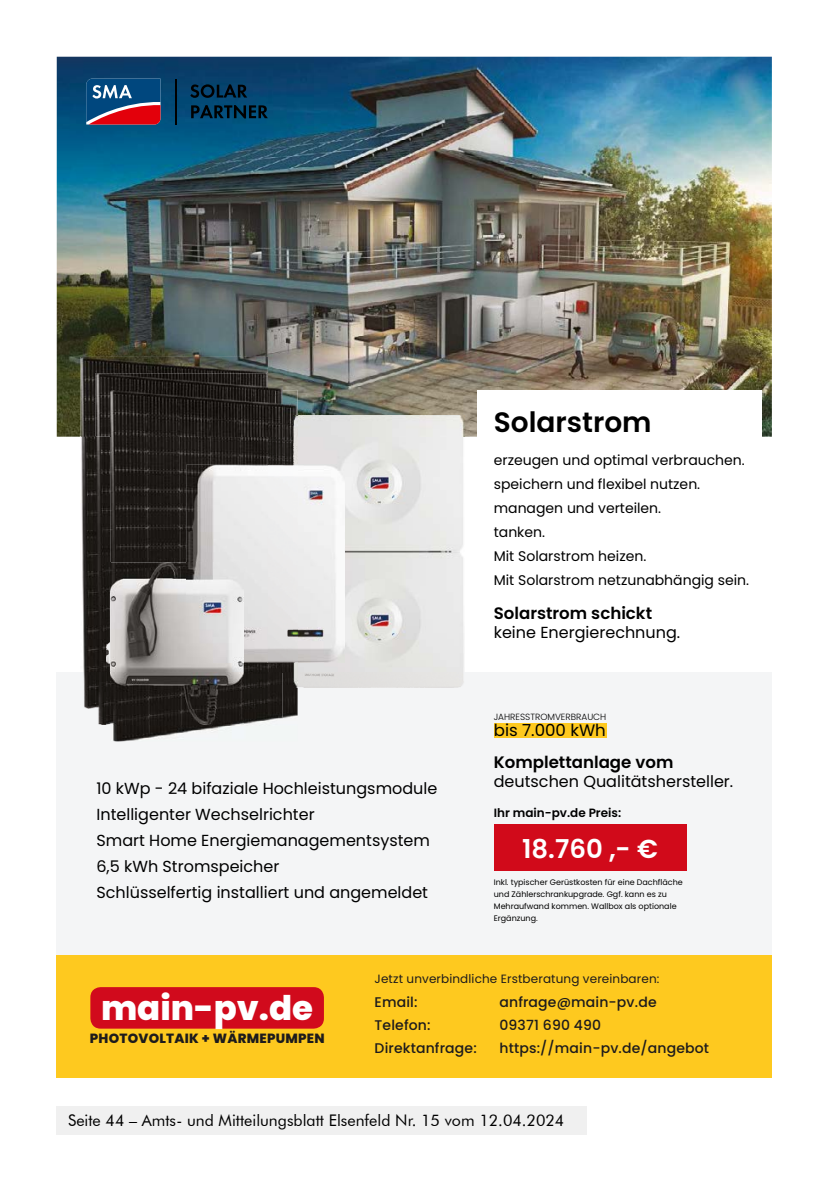
<style>
.page{position:relative;width:840px;height:1191px;background:#fff}
.page>*{position:absolute;margin:0;border:0;box-sizing:border-box;transform-origin:0 0}
.t1{font:800 34px "Poppins";color:#fff}
.t2{font:600 28px "Poppins";color:#000}
.t3{font:600 26px "Poppins";color:#fff}
.t4{font:600 16.6px "Poppins";color:#000}
.t5{font:16.6px "Poppins";color:#000}
.t6{font:16px/26px "Poppins";color:#000}
.t7{font:16px "Futura BT";color:#000}
.t8{font:14px/24px "Poppins";color:#000}
.t9{font:500 14px/22.6px "Poppins";letter-spacing:.01em;color:#1d1b1c}
.t10{font:800 13.4px "Poppins";letter-spacing:.02em;color:#1d1b1c}
.t11{font:12px "Poppins";letter-spacing:.01em;color:#1d1b1c}
.t12{font:600 12px "Poppins";color:#000}
.t13{font:300 9px "Poppins";color:#000}
.t14{font:8px/12px "Poppins";color:#000}
</style>
<div class="page">
<div style="left:57px;top:672px;width:714px;height:291px;background:#f4f5f6"></div>
<img style="left:57px;top:57px;width:714px;height:380px">
<img style="left:81px;top:437px;width:14px;height:271px">
<img style="left:81px;top:357px;width:187px;height:80px">
<img style="left:95px;top:672px;width:11px;height:52px">
<img style="left:268px;top:373px;width:14px;height:17px">
<img style="left:95px;top:437px;width:15px;height:235px">
<img style="left:95px;top:373px;width:173px;height:64px">
<img style="left:268px;top:390px;width:29px;height:75px">
<img style="left:110px;top:390px;width:158px;height:172px">
<img style="left:113px;top:672px;width:184px;height:69px">
<img style="left:243px;top:662px;width:39px;height:62px">
<img style="left:243px;top:672px;width:25px;height:36px">
<div style="left:57px;top:955px;width:714px;height:122px;background:#fec91f"></div>
<div style="left:90px;top:987px;width:234px;height:41px;background:#d10a1c;border-radius:10px"></div>
<img style="left:297px;top:415px;width:167px;height:272px">
<img style="left:293px;top:415px;width:4px;height:22px">
<svg style="left:282px;top:662px;width:15px;height:10px"></svg>
<img style="left:293px;top:672px;width:4px;height:15px">
<svg style="left:86px;top:79px;width:74px;height:45px"></svg>
<hr style="left:175px;top:79px;width:2px;height:45px;background:#000">
<svg style="left:190px;top:84px;width:57px;height:14px"></svg>
<svg style="left:191px;top:105px;width:77px;height:13px"></svg>
<img style="left:186px;top:465px;width:158px;height:197px">
<div style="left:476px;top:390px;width:285px;height:57px;background:#fff"></div>
<img style="left:106px;top:562px;width:137px;height:163px">
<img style="left:186px;top:562px;width:57px;height:100px">
<div style="left:493px;top:723px;width:113px;height:15px;background:#fec91f"></div>
<div style="left:493px;top:825px;width:193px;height:46px;background:#d10a1a"></div>
<div style="left:57px;top:1106px;width:529px;height:28px;background:#f0f0f0"></div>
<h2 class="t2" style="left:493px;top:405px;width:159px">Solarstrom</h2>
<p class="t8" style="left:493px;top:448px;width:257px">erzeugen und optimal verbrauchen. speichern und flexibel nutzen. managen und verteilen.<br>tanken.<br>Mit Solarstrom heizen.<br>Mit Solarstrom netzunabhängig sein.</p>
<p class="t4" style="left:493px;top:604px;width:160px">Solarstrom schickt</p>
<p class="t6" style="left:493px;top:619px;width:188px">keine Energierechnung.</p>
<p class="t6" style="left:96px;top:776px;width:342px">10 kWp - 24 bifaziale Hochleistungsmodule Intelligenter Wechselrichter<br>Smart Home Energiemanagementsystem 6,5 kWh Stromspeicher<br>Schlüsselfertig installiert und angemeldet</p>
<p class="t13" style="left:493px;top:711px;width:114px">JAHRESSTROMVERBRAUCH</p>
<p class="t5" style="left:493px;top:721px;width:114px">bis 7.000 kWh</p>
<p class="t4" style="left:493px;top:752px;width:181px">Komplettanlage vom</p>
<p class="t6" style="left:493px;top:768px;width:241px">deutschen Qualitätshersteller.</p>
<p class="t12" style="left:493px;top:806px;width:129px">Ihr main-pv.de Preis:</p>
<h3 class="t3" style="left:522px;top:834px;width:137px">18.760 ,- €</h3>
<p class="t14" style="left:493px;top:876px;width:190px">Inkl. typischer Gerüstkosten für eine Dachfläche und Zählerschrankupgrade. Ggf. kann es zu Mehraufwand kommen. Wallbox als optionale Ergänzung.</p>
<h1 class="t1" style="left:101px;top:988px;width:213px">main-pv.de</h1>
<p class="t10" style="left:90px;top:1030px;width:236px">PHOTOVOLTAIK + WÄRMEPUMPEN</p>
<p class="t11" style="left:374px;top:971px;width:286px">Jetzt unverbindliche Erstberatung vereinbaren:</p>
<p class="t9" style="left:374px;top:991px;width:104px">Email:<br>Telefon:<br>Direktanfrage:</p>
<p class="t9" style="left:499px;top:991px;width:159px">anfrage@main-pv.de<br>09371 690 490</p>
<p class="t9" style="left:499px;top:1036px;width:211px">https://main-pv.de/angebot</p>
<p class="t7" style="left:68px;top:1110px;width:497px">Seite 44 – Amts- und Mitteilungsblatt Elsenfeld Nr. 15 vom 12.04.2024</p>
</div>
